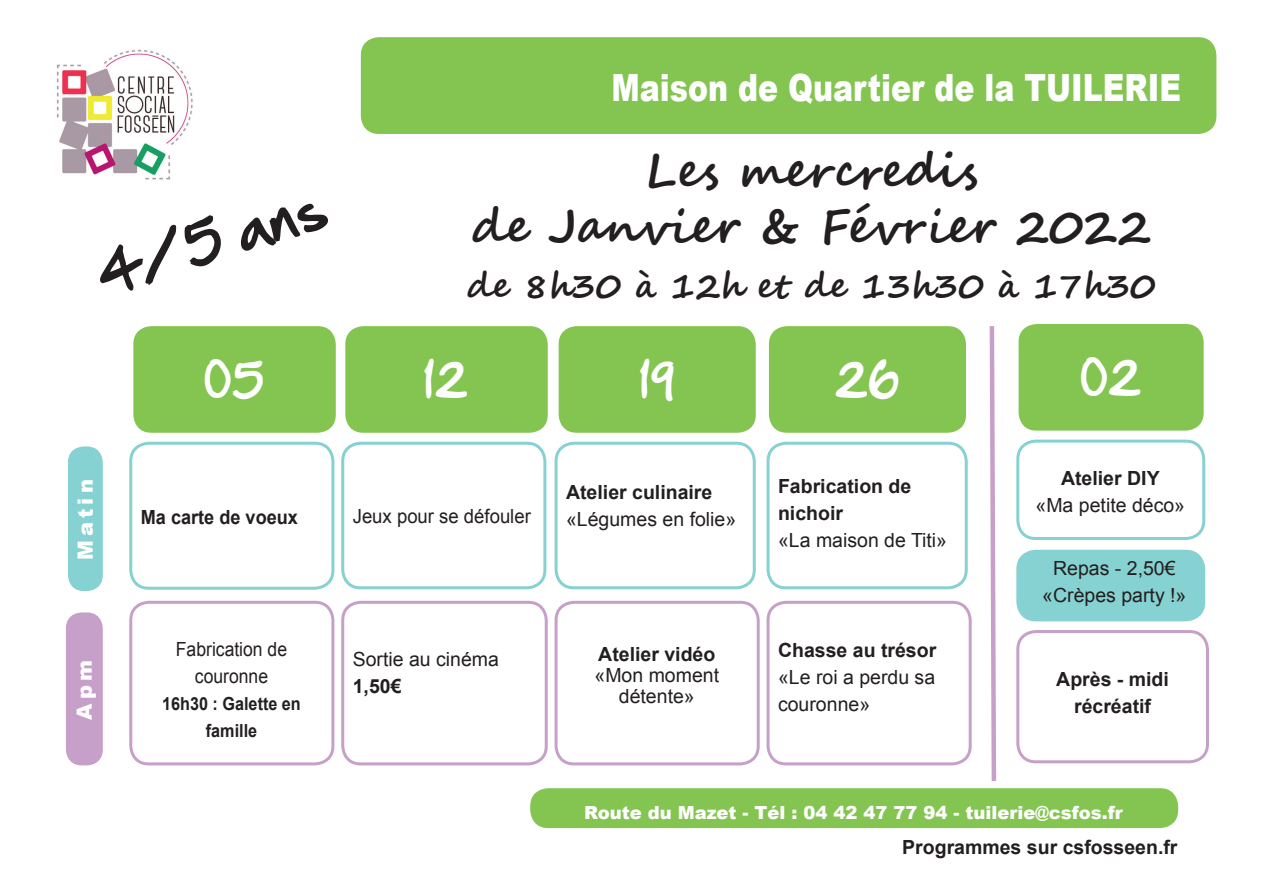
<style>
.page{position:relative;width:1263px;height:893px;background:#fff}
.page>*{position:absolute;margin:0;border:0;box-sizing:border-box;transform-origin:0 0}
.t1{font:54px "Hand Of Sean";color:#231f20}
.t2{font:700 46.5px/55.8px "Segoe Script";color:#231f20;text-align:center}
.t3{font:45px "Hand Of Sean";color:#fff}
.t4{font:900 37.5px "Arial";color:#fff;scale:.8 1}
.t5{font:700 34.5px "Segoe Script";color:#231f20}
.t6{font:900 21px "Arial";letter-spacing:.2em;color:#fff}
.t7{font:19.5px/27px "Arial";color:#231f20;text-align:center}
.t8{font:700 19.5px/27px "Arial";color:#231f20}
.t9{font:19.5px/27px "Arial";color:#231f20;text-align:center;scale:.9 1}
.t10{font:19.5px "Arial";color:#231f20;scale:.95 1}
.t11{font:700 19.5px "Arial";color:#231f20;scale:.93 1}
.t12{font:900 18px "Arial";color:#fff}
.t13{font:700 18px/27px "Arial";color:#231f20;text-align:center;scale:.9 1}
</style>
<div class="page">
<img style="left:56px;top:49px;width:137px;height:131px">
<div style="left:361px;top:37px;width:855px;height:97px;background:#83c550;border-radius:18px"></div>
<div style="left:530px;top:788px;width:648px;height:40px;background:#83c550;border-radius:18px"></div>
<div style="left:133px;top:326px;width:203px;height:107px;background:#83c550;border-radius:18px"></div>
<div style="left:559px;top:326px;width:197px;height:107px;background:#83c550;border-radius:18px"></div>
<div style="left:769px;top:326px;width:197px;height:107px;background:#83c550;border-radius:18px"></div>
<div style="left:1018px;top:324px;width:186px;height:107px;background:#83c550;border-radius:18px"></div>
<div style="left:345px;top:326px;width:203px;height:107px;background:#83c550;border-radius:18px"></div>
<div style="left:129px;top:442px;width:205px;height:148px;border:3px solid #86d1d1;border-radius:18px"></div>
<div style="left:555px;top:442px;width:201px;height:147px;border:3px solid #86d1d1;border-radius:18px"></div>
<div style="left:766px;top:442px;width:202px;height:147px;border:3px solid #86d1d1;border-radius:18px"></div>
<div style="left:1016px;top:440px;width:189px;height:100px;border:3px solid #86d1d1;border-radius:18px"></div>
<div style="left:1018px;top:551px;width:186px;height:69px;background:#86d1d1;border-radius:18px"></div>
<div style="left:1016px;top:550px;width:189px;height:71px;border:3px solid #86d1d1;border-radius:18px"></div>
<div style="left:341px;top:442px;width:205px;height:147px;border:3px solid #86d1d1;border-radius:18px"></div>
<div style="left:129px;top:601px;width:205px;height:164px;border:3px solid #c7a0c9;border-radius:18px"></div>
<div style="left:555px;top:601px;width:205px;height:164px;border:3px solid #c7a0c9;border-radius:18px"></div>
<div style="left:766px;top:601px;width:206px;height:164px;border:3px solid #c7a0c9;border-radius:18px"></div>
<div style="left:1016px;top:630px;width:193px;height:133px;border:3px solid #c7a0c9;border-radius:18px"></div>
<div style="left:341px;top:601px;width:207px;height:164px;border:3px solid #c7a0c9;border-radius:18px"></div>
<div style="left:69px;top:447px;width:33px;height:143px;background:#86d1d1;border-radius:15px"></div>
<div style="left:68px;top:446px;width:35px;height:145px;border:2px solid #86d1d1;border-radius:15px"></div>
<div style="left:67px;top:613px;width:35px;height:152px;background:#c7a0c9;border-radius:15px"></div>
<div style="left:66px;top:612px;width:37px;height:153px;border:2px solid #c7a0c9;border-radius:15px"></div>
<svg style="left:989px;top:326px;width:8px;height:455px"></svg>
<h1 class="t1" style="left:83px;top:228px;width:240px;rotate:-17deg">4/5 ans</h1>
<h3 class="t4" style="left:611px;top:60px;width:714px">Maison de Quartier de la TUILERIE</h3>
<h2 class="t2" style="left:471px;top:143px;width:681px">Les mercredis<br>de Janvier &amp; Février 2022</h2>
<h3 class="t5" style="left:467px;top:258px;width:690px">de 8h30 à 12h et de 13h30 à 17h30</h3>
<p class="t6" style="left:70px;top:560px;width:82px;rotate:-90deg">Matin</p>
<p class="t6" style="left:69px;top:720px;width:62px;rotate:-90deg">Apm</p>
<h3 class="t3" style="left:204px;top:340px;width:62px">05</h3>
<h3 class="t3" style="left:423px;top:340px;width:46px">12</h3>
<h3 class="t3" style="left:639px;top:340px;width:37px">19</h3>
<h3 class="t3" style="left:835px;top:340px;width:66px">26</h3>
<h3 class="t3" style="left:1080px;top:338px;width:63px">02</h3>
<p class="t11" style="left:141px;top:505px;width:171px">Ma carte de voeux</p>
<p class="t9" style="left:176px;top:636px;width:125px">Fabrication de couronne</p>
<p class="t13" style="left:162px;top:691px;width:156px">16h30 : Galette en famille</p>
<p class="t10" style="left:353px;top:503px;width:189px">Jeux pour se défouler</p>
<p class="t8" style="left:566px;top:479px;width:148px">Atelier culinaire</p>
<p class="t7" style="left:566px;top:506px;width:172px">«Légumes en folie»</p>
<p class="t7" style="left:353px;top:646px;width:148px">Sortie au cinéma</p>
<p class="t8" style="left:353px;top:674px;width:50px">1,50€</p>
<p class="t8" style="left:598px;top:641px;width:119px">Atelier vidéo</p>
<p class="t7" style="left:594px;top:665px;width:126px;line-height:21px">«Mon moment détente»</p>
<p class="t8" style="left:778px;top:474px;width:135px">Fabrication de nichoir</p>
<p class="t7" style="left:778px;top:527px;width:171px">«La maison de Titi»</p>
<p class="t8" style="left:1061px;top:465px;width:100px">Atelier DIY</p>
<p class="t7" style="left:1035px;top:491px;width:151px">«Ma petite déco»</p>
<p class="t7" style="left:1042px;top:554px;width:146px">Repas - 2,50€ «Crèpes party !»</p>
<p class="t8" style="left:778px;top:637px;width:160px">Chasse au trésor</p>
<p class="t7" style="left:778px;top:664px;width:159px;text-align:left">«Le roi a perdu sa couronne»</p>
<p class="t8" style="left:1056px;top:666px;width:114px;text-align:center">Après - midi récréatif</p>
<p class="t12" style="left:584px;top:799px;width:540px">Route du Mazet - Tél : 04 42 47 77 94 - tuilerie@csfos.fr</p>
<p class="t8" style="left:902px;top:835px;width:277px">Programmes sur csfosseen.fr</p>
</div>
